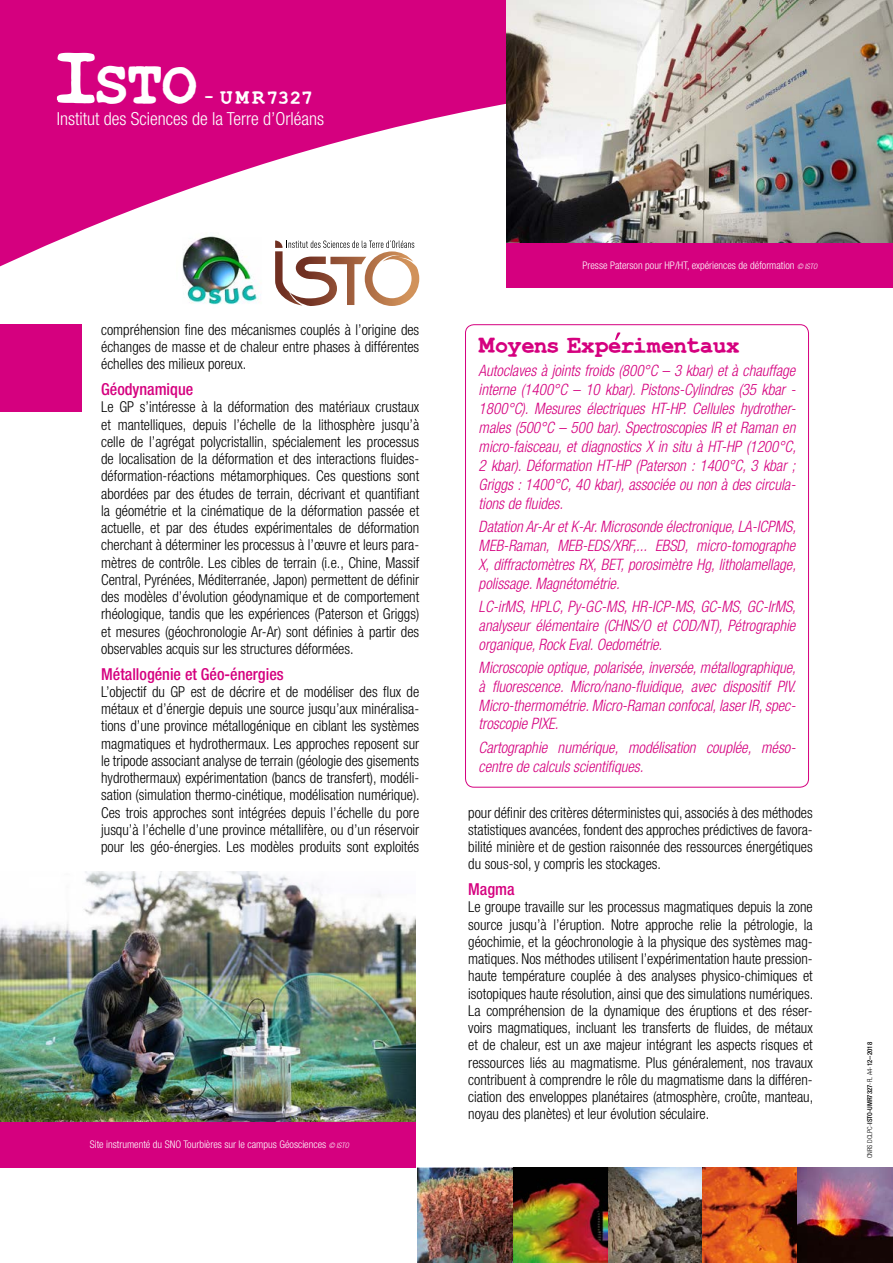
<style>
.page{position:relative;width:893px;height:1263px;background:#fff}
.page>*{position:absolute;margin:0;border:0;box-sizing:border-box;transform-origin:0 0}
.t1{font:45px "Type Wrong Smudged Bold";color:#fff}
.t2{font:300 condensed 18px "Helvetica Neue LT Std";color:#fff}
.t3{font:18px "Type Wrong Smudged Bold";color:#d5007f}
.t4{font:500 condensed 16.5px "Helvetica Neue LT Std";color:#d5007f}
.t5{font:italic 300 condensed 15.75px/18.9px "Helvetica Neue LT Std";color:#d5007f;text-align:justify;scale:.96 1}
.t6{font:300 condensed 15px/17.2px "Helvetica Neue LT Std";color:#000;text-align:justify}
.t7{font:15px "Type Wrong Smudged Bold";letter-spacing:.15em;color:#fff}
.t8{font:300 condensed 10.5px "Helvetica Neue LT Std";color:#fff}
.t9{font:500 condensed 6.75px "Helvetica Neue LT Std";color:#000}
.s1{font-size:60px}
.s2{font-style:italic;font-size:7.5px}
.s3{font-weight:300}
</style>
<div class="page">
<svg style="left:0;top:0;width:507px;height:288px;fill:#d5007f"></svg>
<img style="left:418px;top:1167px;width:475px;height:96px">
<svg style="left:615px;top:332px;width:5px;height:8px"></svg>
<svg style="left:275px;top:240px;width:144px;height:66px"></svg>
<div style="left:0;top:324px;width:82px;height:87px;background:#d5007f"></div>
<img style="left:177px;top:232px;width:86px;height:73px">
<img style="left:0;top:872px;width:415px;height:250px">
<img style="left:507px;top:0;width:386px;height:243px">
<div style="left:507px;top:243px;width:386px;height:45px;background:#d5007f"></div>
<div style="left:0;top:1122px;width:415px;height:45px;background:#d5007f"></div>
<h1 class="t1" style="left:57px;top:65px;width:143px"><span class="s1">I</span>STO</h1>
<p class="t7" style="left:205px;top:91px;width:108px">- UMR7327</p>
<p class="t2" style="left:57px;top:109px;width:269px">Institut des Sciences de la Terre d’Orléans</p>
<p class="t6" style="left:101px;top:321px;width:320px">compréhension fine des mécanismes couplés à l’origine des échanges de masse et de chaleur entre phases à différentes échelles des milieux poreux.</p>
<p class="t4" style="left:101px;top:379px;width:94px">Géodynamique</p>
<p class="t6" style="left:101px;top:398px;width:320px">Le GP s’intéresse à la déformation des matériaux crustaux et mantelliques, depuis l’échelle de la lithosphère jusqu’à celle de l’agrégat polycristallin, spécialement les processus de localisation de la déformation et des interactions fluides&shy;déformation-réactions métamorphiques. Ces questions sont abordées par des études de terrain, décrivant et quantifiant la géométrie et la cinématique de la déformation passée et actuelle, et par des études expérimentales de déformation cherchant à déterminer les processus à l’œuvre et leurs para&shy;mètres de contrôle. Les cibles de terrain (i.e., Chine, Massif Central, Pyrénées, Méditerranée, Japon) permettent de définir des modèles d’évolution géodynamique et de comportement rhéologique, tandis que les expériences (Paterson et Griggs) et mesures (géochronologie Ar-Ar) sont définies à partir des observables acquis sur les structures déformées.</p>
<p class="t4" style="left:101px;top:664px;width:184px">Métallogénie et Géo-énergies</p>
<p class="t6" style="left:101px;top:683px;width:320px">L’objectif du GP est de décrire et de modéliser des flux de métaux et d’énergie depuis une source jusqu’aux minéralisa&shy;tions d’une province métallogénique en ciblant les systèmes magmatiques et hydrothermaux. Les approches reposent sur le tripode associant analyse de terrain (géologie des gisements hydrothermaux) expérimentation (bancs de transfert), modéli&shy;sation (simulation thermo-cinétique, modélisation numérique).<br>Ces trois approches sont intégrées depuis l’échelle du pore jusqu’à l’échelle d’une province métallifère, ou d’un réservoir pour les géo-énergies. Les modèles produits sont exploités</p>
<p class="t8" style="left:90px;top:1139px;width:261px">Site instrumenté du SNO Tourbières sur le campus Géosciences <span class="s2">© ISTO</span></p>
<p class="t8" style="left:582px;top:260px;width:236px">Presse Paterson pour HP/HT, expériences de déformation <span class="s2">© ISTO</span></p>
<p class="t3" style="left:479px;top:338px;width:263px">Moyens Experimentaux</p>
<p class="t5" style="left:479px;top:362px;width:332px">Autoclaves à joints froids (800°C – 3 kbar) et à chauffage interne (1400°C – 10 kbar). Pistons-Cylindres (35 kbar - 1800°C). Mesures électriques HT-HP. Cellules hydrother&shy;males (500°C – 500 bar). Spectroscopies IR et Raman en micro-faisceau, et diagnostics X in situ à HT-HP (1200°C, 2 kbar). Déformation HT-HP (Paterson : 1400°C, 3 kbar ; Griggs : 1400°C, 40 kbar), associée ou non à des circula&shy;tions de fluides.</p>
<p class="t5" style="left:479px;top:517px;width:332px">Datation Ar-Ar et K-Ar. Microsonde électronique, LA-ICPMS, MEB-Raman, MEB-EDS/XRF,... EBSD, micro-tomographe X, diffractomètres RX, BET, porosimètre Hg, litholamellage, polissage. Magnétométrie.</p>
<p class="t5" style="left:479px;top:597px;width:332px">LC-irMS, HPLC, Py-GC-MS, HR-ICP-MS, GC-MS, GC-IrMS, analyseur élémentaire (CHNS/O et COD/NT), Pétrographie organique, Rock Eval. Oedométrie.</p>
<p class="t5" style="left:479px;top:658px;width:332px">Microscopie optique, polarisée, inversée, métallographique, à fluorescence. Micro/nano-fluidique, avec dispositif PIV.<br>Micro-thermométrie. Micro-Raman confocal, laser IR, spec&shy;troscopie PIXE.</p>
<p class="t5" style="left:479px;top:738px;width:332px">Cartographie numérique, modélisation couplée, méso&shy;centre de calculs scientifiques.</p>
<p class="t6" style="left:468px;top:803px;width:346px">pour définir des critères déterministes qui, associés à des méthodes statistiques avancées, fondent des approches prédictives de favora&shy;bilité minière et de gestion raisonnée des ressources énergétiques du sous-sol, y compris les stockages.</p>
<p class="t4" style="left:468px;top:879px;width:48px">Magma</p>
<p class="t6" style="left:468px;top:898px;width:346px">Le groupe travaille sur les processus magmatiques depuis la zone source jusqu’à l’éruption. Notre approche relie la pétrologie, la géochimie, et la géochronologie à la physique des systèmes mag&shy;matiques. Nos méthodes utilisent l’expérimentation haute pression&shy;haute température couplée à des analyses physico-chimiques et isotopiques haute résolution, ainsi que des simulations numériques.<br>La compréhension de la dynamique des éruptions et des réser&shy;voirs magmatiques, incluant les transferts de fluides, de métaux et de chaleur, est un axe majeur intégrant les aspects risques et ressources liés au magmatisme. Plus généralement, nos travaux contribuent à comprendre le rôle du magmatisme dans la différen&shy;ciation des enveloppes planétaires (atmosphère, croûte, manteau, noyau des planètes) et leur évolution séculaire.</p>
<p class="t9" style="left:866px;top:1158px;width:117px;rotate:-90deg"><span class="s3">CNRS DCLPC-</span>ISTO-UMR7327<span class="s3">-FL A4-</span>12--2018</p>
</div>
